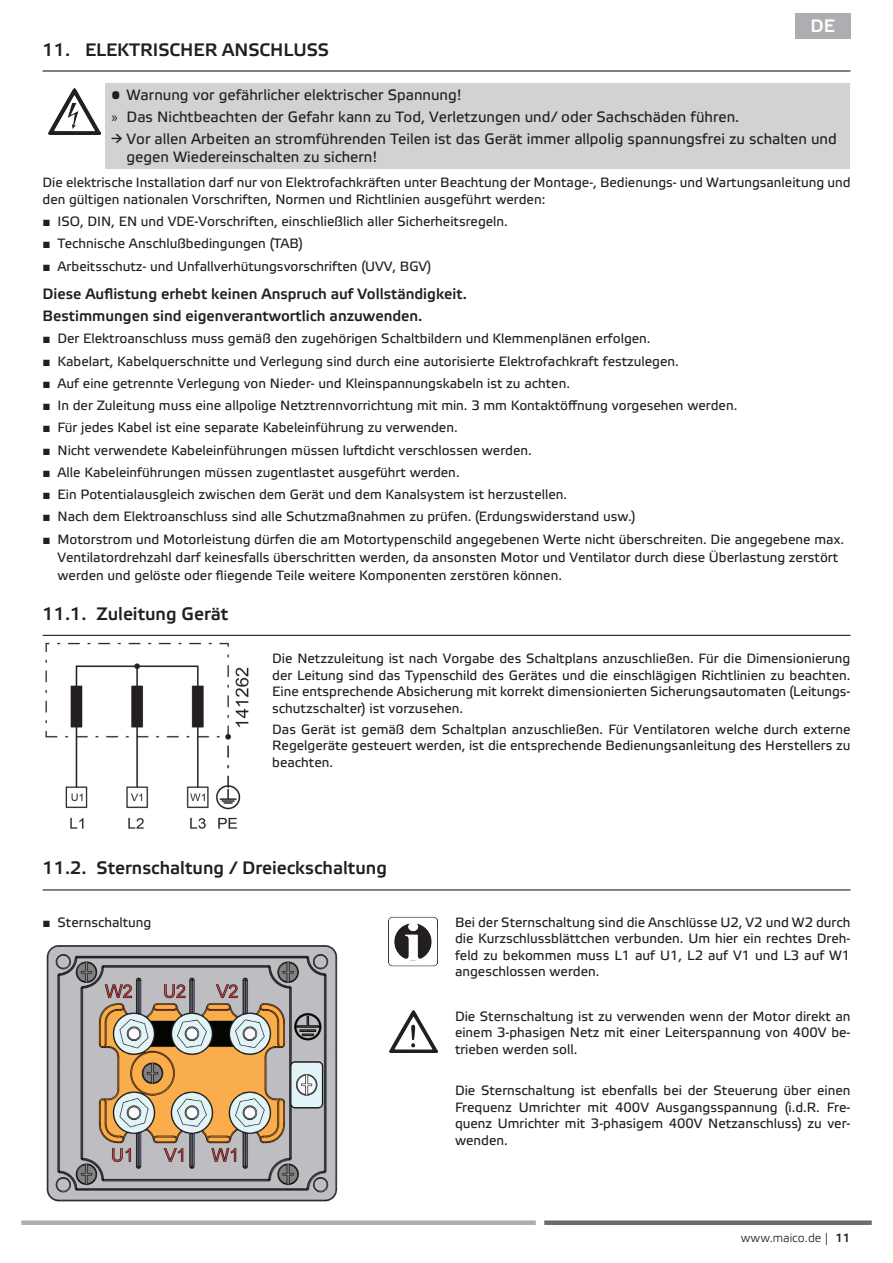
<style>
.page{position:relative;width:893px;height:1263px;background:#fff}
.page>*{position:absolute;margin:0;border:0;box-sizing:border-box;transform-origin:0 0}
.t1{font:500 18px "Etelka";color:#231f20}
.t2{font:500 18px "Etelka";color:#fff}
.t3{font:15px/22.2px "Etelka Text";color:#231f20}
.t4{font:500 15px/22.2px "Etelka";color:#231f20}
.t5{font:13.5px/16.5px "Etelka Text";color:#231f20;text-align:justify}
.t6{font:300 12px "Etelka";color:#231f20}
.s1{font-family:"Myriad Pro"}
.s2{font-family:"Arial"}
.s3{font-weight:500}
</style>
<div class="page">
<div style="left:21px;top:1220px;width:515px;height:5px;background:#adaeb1"></div>
<div style="left:544px;top:1220px;width:328px;height:5px;background:#6c6c70"></div>
<img style="left:46px;top:945px;width:292px;height:257px">
<img style="left:390px;top:1010px;width:48px;height:42px">
<img style="left:389px;top:917px;width:48px;height:49px">
<div style="left:795px;top:13px;width:55px;height:25px;background:#adaeb1"></div>
<div style="left:106px;top:83px;width:744px;height:85px;background:#d1d2d4"></div>
<img style="left:49px;top:89px;width:51px;height:45px">
<hr style="left:43px;top:635px;width:807px;height:1px;background:#231f20">
<img style="left:45px;top:642px;width:204px;height:187px">
<hr style="left:43px;top:889px;width:807px;height:1px;background:#231f20">
<hr style="left:43px;top:70px;width:807px;height:2px;background:#231f20">
<h1 class="t1" style="left:43px;top:39px;width:288px">11. ELEKTRISCHER ANSCHLUSS</h1>
<h1 class="t2" style="left:811px;top:16px;width:26px">DE</h1>
<p class="t3" style="left:112px;top:84px;width:629px">• Warnung vor gefährlicher elektrischer Spannung!<br><span class="s1">»</span> Das Nichtbeachten der Gefahr kann zu Tod, Verletzungen und/ oder Sachschäden führen.</p>
<p class="t3" style="left:127px;top:131px;width:712px;line-height:18px;text-indent:-15px">→ Vor allen Arbeiten an stromführenden Teilen ist das Gerät immer allpolig spannungsfrei zu schalten und gegen Wiedereinschalten zu sichern!</p>
<p class="t5" style="left:43px;top:175px;width:809px">Die elektrische Installation darf nur von Elektrofachkräften unter Beachtung der Montage-, Bedienungs- und Wartungsanleitung und den gültigen nationalen Vorschriften, Normen und Richtlinien ausgeführt werden:</p>
<p class="t5" style="left:43px;top:214px;width:467px"><span class="s2">■</span> ISO, DIN, EN und VDE-Vorschriften, einschließlich aller Sicherheitsregeln.</p>
<p class="t5" style="left:43px;top:236px;width:262px"><span class="s2">■</span> Technische Anschlußbedingungen (TAB)</p>
<p class="t5" style="left:43px;top:258px;width:390px"><span class="s2">■</span> Arbeitsschutz- und Unfallverhütungsvorschriften (UVV, BGV)</p>
<p class="t4" style="left:43px;top:283px;width:426px">Diese Auflistung erhebt keinen Anspruch auf Vollständigkeit.<br>Bestimmungen sind eigenverantwortlich anzuwenden.</p>
<p class="t5" style="left:43px;top:331px;width:610px"><span class="s2">■</span> Der Elektroanschluss muss gemäß den zugehörigen Schaltbildern und Klemmenplänen erfolgen.</p>
<p class="t5" style="left:43px;top:353px;width:638px"><span class="s2">■</span> Kabelart, Kabelquerschnitte und Verlegung sind durch eine autorisierte Elektrofachkraft festzulegen.</p>
<p class="t5" style="left:43px;top:375px;width:529px"><span class="s2">■</span> Auf eine getrennte Verlegung von Nieder- und Kleinspannungskabeln ist zu achten.</p>
<p class="t5" style="left:43px;top:398px;width:696px"><span class="s2">■</span> In der Zuleitung muss eine allpolige Netztrennvorrichtung mit min. 3 mm Kontaktöffnung vorgesehen werden.</p>
<p class="t5" style="left:43px;top:420px;width:417px"><span class="s2">■</span> Für jedes Kabel ist eine separate Kabeleinführung zu verwenden.</p>
<p class="t5" style="left:43px;top:442px;width:491px"><span class="s2">■</span> Nicht verwendete Kabeleinführungen müssen luftdicht verschlossen werden.</p>
<p class="t5" style="left:43px;top:464px;width:419px"><span class="s2">■</span> Alle Kabeleinführungen müssen zugentlastet ausgeführt werden.</p>
<p class="t5" style="left:43px;top:487px;width:526px"><span class="s2">■</span> Ein Potentialausgleich zwischen dem Gerät und dem Kanalsystem ist herzustellen.</p>
<p class="t5" style="left:43px;top:509px;width:595px"><span class="s2">■</span> Nach dem Elektroanschluss sind alle Schutzmaßnahmen zu prüfen. (Erdungswiderstand usw.)</p>
<p class="t5" style="left:58px;top:530px;width:788px;line-height:18px;text-align:left;text-indent:-15px"><span class="s2">■</span> Motorstrom und Motorleistung dürfen die am Motortypenschild angegebenen Werte nicht überschreiten. Die angegebene max.<br>Ventilatordrehzahl darf keinesfalls überschritten werden, da ansonsten Motor und Ventilator durch diese Überlastung zerstört werden und gelöste oder fliegende Teile weitere Komponenten zerstören können.</p>
<h1 class="t1" style="left:43px;top:603px;width:187px">11.1. Zuleitung Gerät</h1>
<p class="t5" style="left:272px;top:651px;width:580px">Die Netzzuleitung ist nach Vorgabe des Schaltplans anzuschließen. Für die Dimensionierung der Leitung sind das Typenschild des Gerätes und die einschlägigen Richtlinien zu beachten.<br>Eine entsprechende Absicherung mit korrekt dimensionierten Sicherungsautomaten (Leitungs&shy;schutzschalter) ist vorzusehen.</p>
<p class="t5" style="left:272px;top:721px;width:580px">Das Gerät ist gemäß dem Schaltplan anzuschließen. Für Ventilatoren welche durch externe Regelgeräte gesteuert werden, ist die entsprechende Bedienungsanleitung des Herstellers zu beachten.</p>
<h1 class="t1" style="left:43px;top:858px;width:346px">11.2. Sternschaltung / Dreieckschaltung</h1>
<p class="t5" style="left:43px;top:914px;width:110px"><span class="s2">■</span> Sternschaltung</p>
<p class="t5" style="left:455px;top:914px;width:397px">Bei der Sternschaltung sind die Anschlüsse U2, V2 und W2 durch die Kurzschlussblättchen verbunden. Um hier ein rechtes Dreh&shy;feld zu bekommen muss L1 auf U1, L2 auf V1 und L3 auf W1 angeschlossen werden.</p>
<p class="t5" style="left:455px;top:1008px;width:397px">Die Sternschaltung ist zu verwenden wenn der Motor direkt an einem 3-phasigen Netz mit einer Leiterspannung von 400V be&shy;trieben werden soll.</p>
<p class="t5" style="left:455px;top:1083px;width:397px">Die Sternschaltung ist ebenfalls bei der Steuerung über einen Frequenz Umrichter mit 400V Ausgangsspannung (i.d.R. Fre&shy;quenz Umrichter mit 3-phasigem 400V Netzanschluss) zu ver&shy;wenden.</p>
<p class="t6" style="left:741px;top:1231px;width:111px">www.maico.de | <span class="s3">11</span></p>
</div>
